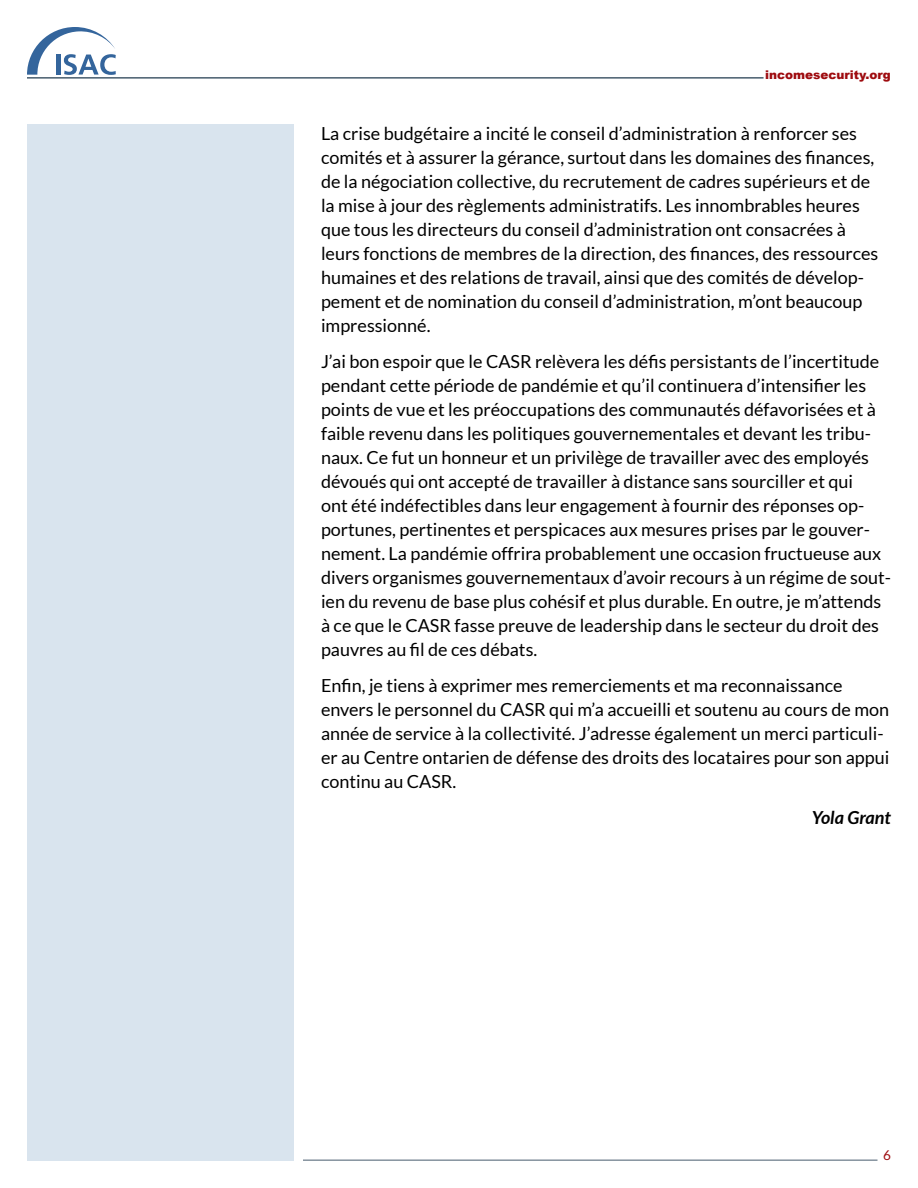
<style>
.page{position:relative;width:918px;height:1188px;background:#fff}
.page>*{position:absolute;margin:0;border:0;box-sizing:border-box;transform-origin:0 0}
.t1{font:18px/24px "Lato";color:#000}
.t2{font:italic 700 18px "Lato";color:#000}
.t3{font:13.5px "Lato";color:#9e0b0f}
.t4{font:900 12px "Arial";color:#9e0b0f}
</style>
<div class="page">
<div style="left:27px;top:124px;width:267px;height:1037px;background:#d9e4ee"></div>
<hr style="left:27px;top:77px;width:737px;height:2px;background:#475c6d">
<svg style="left:27px;top:27px;width:89px;height:48px"></svg>
<hr style="left:303px;top:1160px;width:575px;height:1px;background:#475c6d">
<p class="t4" style="left:765px;top:66px;width:127px">incomesecurity.org</p>
<p class="t1" style="left:321px;top:121px;width:559px">La crise budgétaire a incité le conseil d’administration à renforcer ses comités et à assurer la gérance, surtout dans les domaines des finances, de la négociation collective, du recrutement de cadres supérieurs et de la mise à jour des règlements administratifs. Les innombrables heures que tous les directeurs du conseil d’administration ont consacrées à leurs fonctions de membres de la direction, des finances, des ressources humaines et des relations de travail, ainsi que des comités de dévelop&shy;pement et de nomination du conseil d’administration, m’ont beaucoup impressionné.</p>
<p class="t1" style="left:321px;top:349px;width:572px">J’ai bon espoir que le CASR relèvera les défis persistants de l’incertitude pendant cette période de pandémie et qu’il continuera d’intensifier les points de vue et les préoccupations des communautés défavorisées et à faible revenu dans les politiques gouvernementales et devant les tribu&shy;naux. Ce fut un honneur et un privilège de travailler avec des employés dévoués qui ont accepté de travailler à distance sans sourciller et qui<br>ont été indéfectibles dans leur engagement à fournir des réponses op&shy;portunes, pertinentes et perspicaces aux mesures prises par le gouver&shy;nement. La pandémie offrira probablement une occasion fructueuse aux divers organismes gouvernementaux d’avoir recours à un régime de sout&shy;ien du revenu de base plus cohésif et plus durable. En outre, je m’attends à ce que le CASR fasse preuve de leadership dans le secteur du droit des pauvres au fil de ces débats.</p>
<p class="t1" style="left:321px;top:673px;width:570px">Enfin, je tiens à exprimer mes remerciements et ma reconnaissance envers le personnel du CASR qui m’a accueilli et soutenu au cours de mon année de service à la collectivité. J’adresse également un merci particuli&shy;er au Centre ontarien de défense des droits des locataires pour son appui continu au CASR.</p>
<p class="t2" style="left:812px;top:807px;width:81px">Yola Grant</p>
<p class="t3" style="left:883px;top:1148px;width:9px">6</p>
</div>
